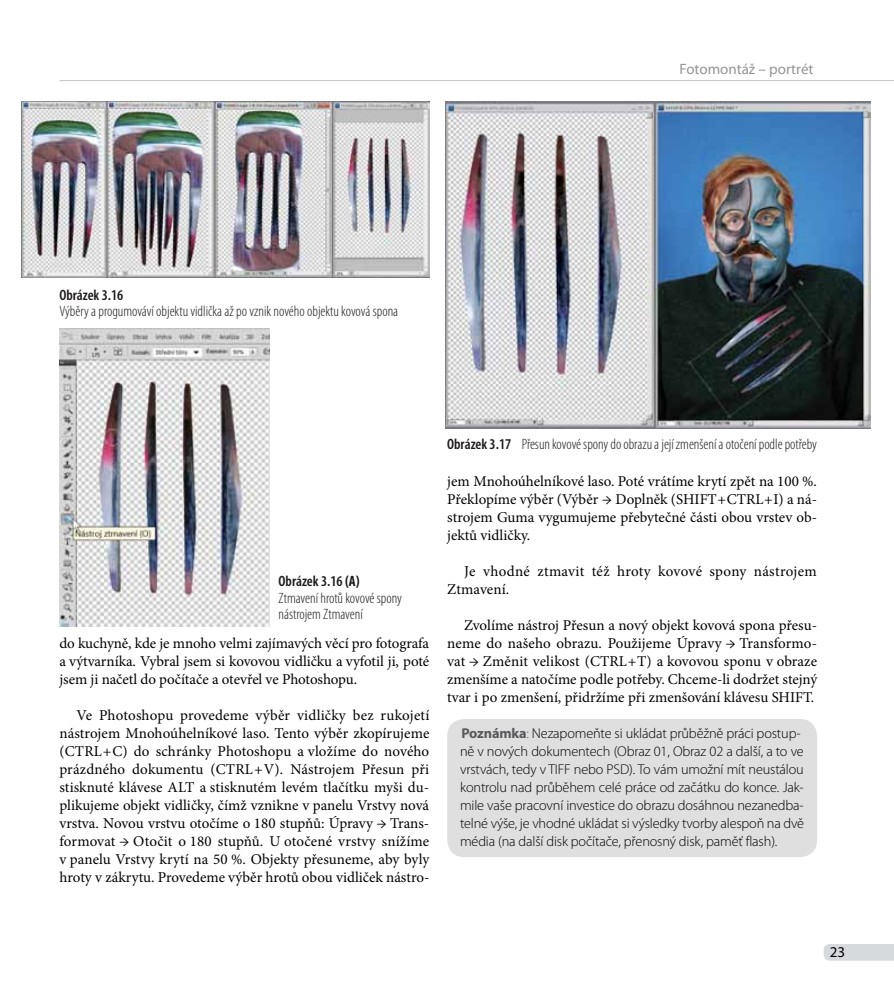
<style>
.page{position:relative;width:894px;height:998px;background:#fff}
.page>*{position:absolute;margin:0;border:0;box-sizing:border-box;transform-origin:0 0}
.t1{font:15px/18px "Minion Pro";color:#000;text-align:justify}
.t2{font:300 condensed 15px/16.5px "Myriad Pro";color:#1d191c}
.t3{font:15px "Myriad Pro";color:#939598}
.t4{font:600 condensed 15px "Myriad Pro";color:#1d191c}
.t5{font:15px "Myriad Pro";color:#000}
.t6{font:300 14.25px/18px "Myriad Pro";letter-spacing:-.01em;color:#000}
.s1{font-weight:600}
.s2{font-weight:700}
.s3{font-weight:700;color:#58595b}
.s4{color:#58595b}
</style>
<div class="page">
<svg style="left:823px;top:944px;width:70px;height:17px"></svg>
<hr style="left:59px;top:80px;width:834px;height:1px;background:#bdc1c6">
<div style="left:447px;top:719px;width:369px;height:138px;background:#dfdfdf;border-radius:17px"></div>
<img style="left:21px;top:102px;width:408px;height:176px">
<img style="left:445px;top:102px;width:424px;height:327px">
<img style="left:59px;top:328px;width:210px;height:298px">
<p class="t3" style="left:679px;top:60px;width:135px">Fotomontáž – portrét</p>
<p class="t4" style="left:59px;top:287px;width:65px">Obrázek 3.16</p>
<p class="t2" style="left:59px;top:304px;width:340px">Výběry a progumováví objektu vidlička až po vznik nového objektu kovová spona</p>
<p class="t2" style="left:278px;top:573px;width:125px"><span class="s1">Obrázek 3.16</span> <span class="s2">(a)<br></span>Ztmavení hrotů kovové spony nástrojem Ztmavení</p>
<p class="t1" style="left:59px;top:634px;width:371px">do kuchyně, kde je mnoho velmi zajímavých věcí pro fotografa a výtvarníka. Vybral jsem si kovovou vidličku a vyfotil ji, poté jsem ji načetl do počítače a otevřel ve Photoshopu.</p>
<p class="t1" style="left:59px;top:706px;width:371px;text-indent:17px">Ve Photoshopu provedeme výběr vidličky bez rukojetí nástrojem Mnohoúhelníkové laso. Tento výběr zkopírujeme (CTRL + C) do schránky Photoshopu a vložíme do nového prázdného dokumentu (CTRL + V). Nástrojem Přesun při stisknuté klávese ALT a stisknutém levém tlačítku myši du&shy;plikujeme objekt vidličky, čímž vznikne v panelu Vrstvy nová vrstva. Novou vrstvu otočíme o 180 stupňů: Úpravy → Trans&shy;formovat → Otočit o 180 stupňů. U otočené vrstvy snížíme v panelu Vrstvy krytí na 50 %. Objekty přesuneme, aby byly hroty v zákrytu. Provedeme výběr hrotů obou vidliček nástro-</p>
<p class="t2" style="left:447px;top:436px;width:371px"><span class="s1">Obrázek 3.17</span> Přesun kovové spony do obrazu ajejí zmenšení aotočení podle potřeby</p>
<p class="t1" style="left:447px;top:472px;width:371px">jem Mnohoúhelníkové laso. Poté vrátíme krytí zpět na 100 %.<br>Překlopíme výběr (Výběr → Doplněk (SHIFT + CTRL + I) a ná&shy;strojem Guma vygumujeme přebytečné části obou vrstev ob&shy;jektů vidličky.</p>
<p class="t1" style="left:447px;top:562px;width:371px;text-indent:17px">Je vhodné ztmavit též hroty kovové spony nástrojem<br>Ztmavení.</p>
<p class="t1" style="left:447px;top:616px;width:371px;text-indent:17px">Zvolíme nástroj Přesun a nový objekt kovová spona přesu&shy;neme do našeho obrazu. Použijeme Úpravy → Transformo&shy;vat → Změnit velikost (CTRL + T) a kovovou sponu v obraze zmenšíme a natočíme podle potřeby. Chceme-li dodržet stejný tvar i po zmenšení, přidržíme při zmenšování klávesu SHIFT.</p>
<p class="t6" style="left:460px;top:724px;width:345px"><span class="s3">Poznámka</span><span class="s4">:</span> Nezapomeňte si ukládat průběžně práci postup&shy;ně v nových dokumentech (Obraz 01, Obraz 02 a další, a to ve vrstvách, tedy v TIFF nebo PSD). To vám umožní mít neustálou kontrolu nad průběhem celé práce od začátku do konce. Jak&shy;mile vaše pracovní investice do obrazu dosáhnou nezanedba&shy;telné výše, je vhodné ukládat si výsledky tvorby alespoň na dvě média (na další disk počítače, přenosný disk, paměť flash).</p>
<p class="t5" style="left:829px;top:942px;width:17px">23</p>
</div>
